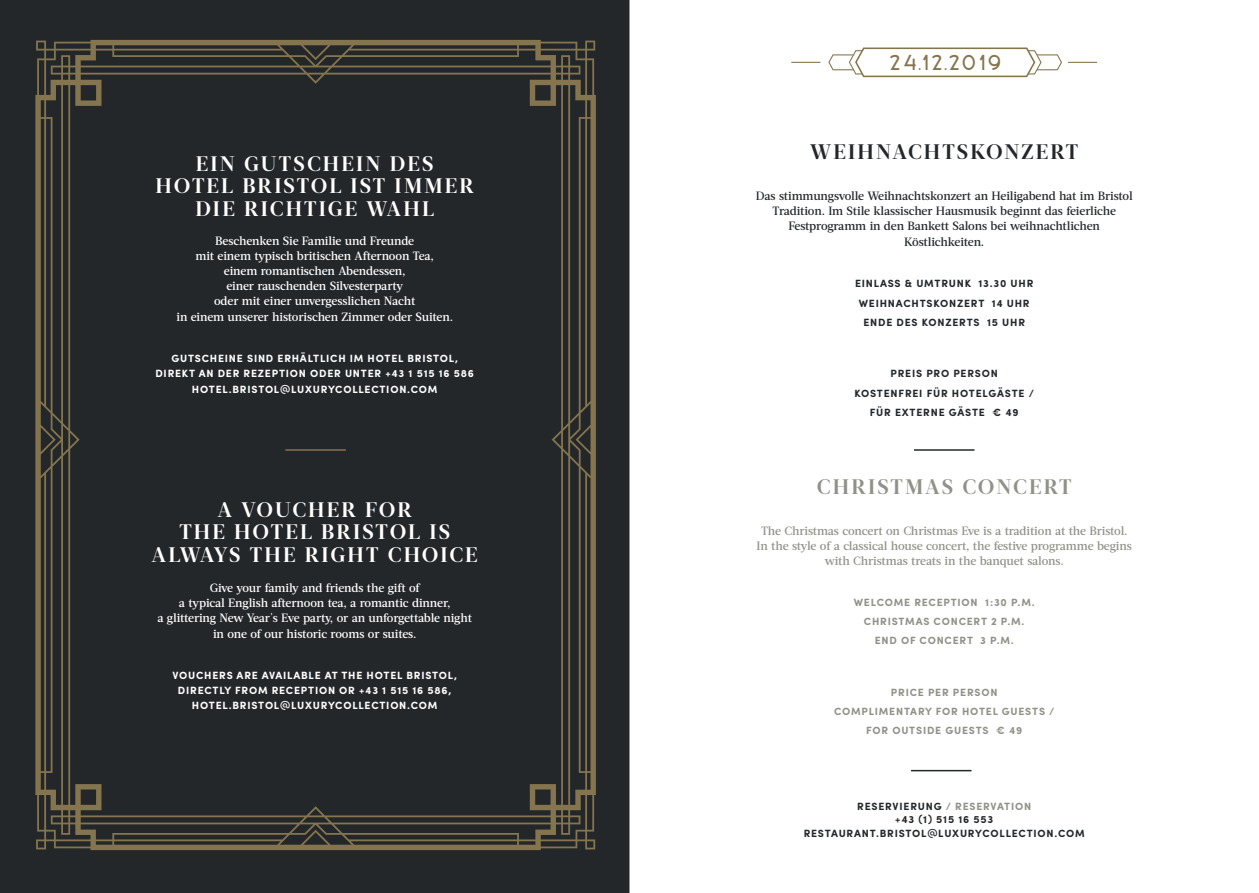
<style>
.page{position:relative;width:1259px;height:893px;background:#fff}
.page>*{position:absolute;margin:0;border:0;box-sizing:border-box;transform-origin:0 0}
.t1{font:700 21px/22.5px "Acta Headline";letter-spacing:.1em;color:#fff;text-align:center}
.t2{font:700 21px "Acta Headline";letter-spacing:.1em;color:#24272a}
.t3{font:700 21px "Acta Headline";letter-spacing:.1em;color:#909288}
.t4{font:18.9px "DK Kaikoura";letter-spacing:.1em;color:#85754e}
.t5{font:500 12px/15px "Acta";letter-spacing:-.015em;color:#fff;text-align:center}
.t6{font:500 12px/15px "Acta";letter-spacing:-.015em;color:#24272a;text-align:center}
.t7{font:500 12px/15px "Acta";letter-spacing:-.015em;color:#909288;text-align:center}
.t8{font:700 10.5px/15.1px "Sofia Pro";letter-spacing:.075em;color:#fff;text-align:center}
.t9{font:700 10.5px/19.4px "Sofia Pro";letter-spacing:.075em;color:#24272a;text-align:center}
.t10{font:700 10.5px/19.4px "Sofia Pro";letter-spacing:.075em;color:#909288;text-align:center}
.s1{color:#909288}
</style>
<div class="page">
<svg style="left:828px;top:47px;width:234px;height:31px"></svg>
<svg style="left:791px;top:62px;width:29px;height:1px"></svg>
<svg style="left:1068px;top:62px;width:29px;height:1px"></svg>
<hr style="left:911px;top:770px;width:60px;height:1px;background:#24272a">
<hr style="left:914px;top:449px;width:60px;height:2px;background:#24272a">
<div style="left:0;top:0;width:629px;height:893px;background:#24272a"></div>
<svg style="left:35px;top:40px;width:561px;height:810px;background:#2b2d2c"></svg>
<h1 class="t1" style="left:155px;top:152px;width:320px">EIN GUTSCHEIN DES<br>HOTEL BRISTOL IST IMMER<br>DIE RICHTIGE WAHL</h1>
<p class="t5" style="left:195px;top:233px;width:240px">Beschenken Sie Familie und Freunde<br>mit einem typisch britischen Afternoon Tea, einem romantischen Abendessen,<br>einer rauschenden Silvesterparty<br>oder mit einer unvergesslichen Nacht</p>
<p class="t5" style="left:176px;top:310px;width:278px">in einem unserer historischen Zimmer oder Suiten.</p>
<p class="t8" style="left:155px;top:350px;width:320px">GUTSCHEINE SIND ERHÄLTLICH IM HOTEL BRISTOL,<br>DIREKT AN DER REZEPTION ODER UNTER +43 1 515 16 586<br>HOTEL.BRISTOL@LUXURYCOLLECTION.COM</p>
<h1 class="t1" style="left:152px;top:498px;width:328px">A VOUCHER FOR<br>THE HOTEL BRISTOL IS<br>ALWAYS THE RIGHT CHOICE</h1>
<p class="t5" style="left:157px;top:580px;width:316px">Give your family and friends the gift of<br>a typical English afternoon tea, a romantic dinner,<br>a glittering New Year's Eve party, or an unforgettable night</p>
<p class="t5" style="left:213px;top:626px;width:205px">in one of our historic rooms or suites.</p>
<p class="t8" style="left:172px;top:667px;width:286px">VOUCHERS ARE AVAILABLE AT THE HOTEL BRISTOL,<br>DIRECTLY FROM RECEPTION OR +43 1 515 16 586,<br>HOTEL.BRISTOL@LUXURYCOLLECTION.COM</p>
<h2 class="t4" style="left:889px;top:50px;width:114px">24.12.2019</h2>
<h1 class="t2" style="left:810px;top:140px;width:269px">WEIHNACHTSKONZERT</h1>
<p class="t6" style="left:756px;top:188px;width:378px">Das stimmungsvolle Weihnachtskonzert an Heiligabend hat im Bristol<br>Tradition. Im Stile klassischer Hausmusik beginnt das feierliche<br>Festprogramm in den Bankett Salons bei weihnachtlichen</p>
<p class="t6" style="left:904px;top:235px;width:81px">Köstlichkeiten.</p>
<p class="t9" style="left:855px;top:273px;width:180px">EINLASS &amp; UMTRUNK 13.30 UHR<br>WEIHNACHTSKONZERT 14 UHR<br>ENDE DES KONZERTS 15 UHR</p>
<p class="t9" style="left:854px;top:363px;width:181px">PREIS PRO PERSON<br>KOSTENFREI FÜR HOTELGÄSTE /<br>FÜR EXTERNE GÄSTE € 49</p>
<h1 class="t3" style="left:817px;top:474px;width:256px">CHRISTMAS CONCERT</h1>
<p class="t7" style="left:756px;top:523px;width:377px">The Christmas concert on Christmas Eve is a tradition at the Bristol.<br>In the style of a classical house concert, the festive programme begins with Christmas treats in the banquet salons.</p>
<p class="t10" style="left:854px;top:592px;width:182px">WELCOME RECEPTION 1:30 P.M.<br>CHRISTMAS CONCERT 2 P.M.<br>END OF CONCERT 3 P.M.</p>
<p class="t10" style="left:834px;top:681px;width:222px">PRICE PER PERSON<br>COMPLIMENTARY FOR HOTEL GUESTS /<br>FOR OUTSIDE GUESTS € 49</p>
<p class="t9" style="left:803px;top:798px;width:282px;line-height:13.5px">RESERVIERUNG <span class="s1">/ RESERVATION<br></span>+43 (1) 515 16 553<br>RESTAURANT.BRISTOL@LUXURYCOLLECTION.COM</p>
</div>
